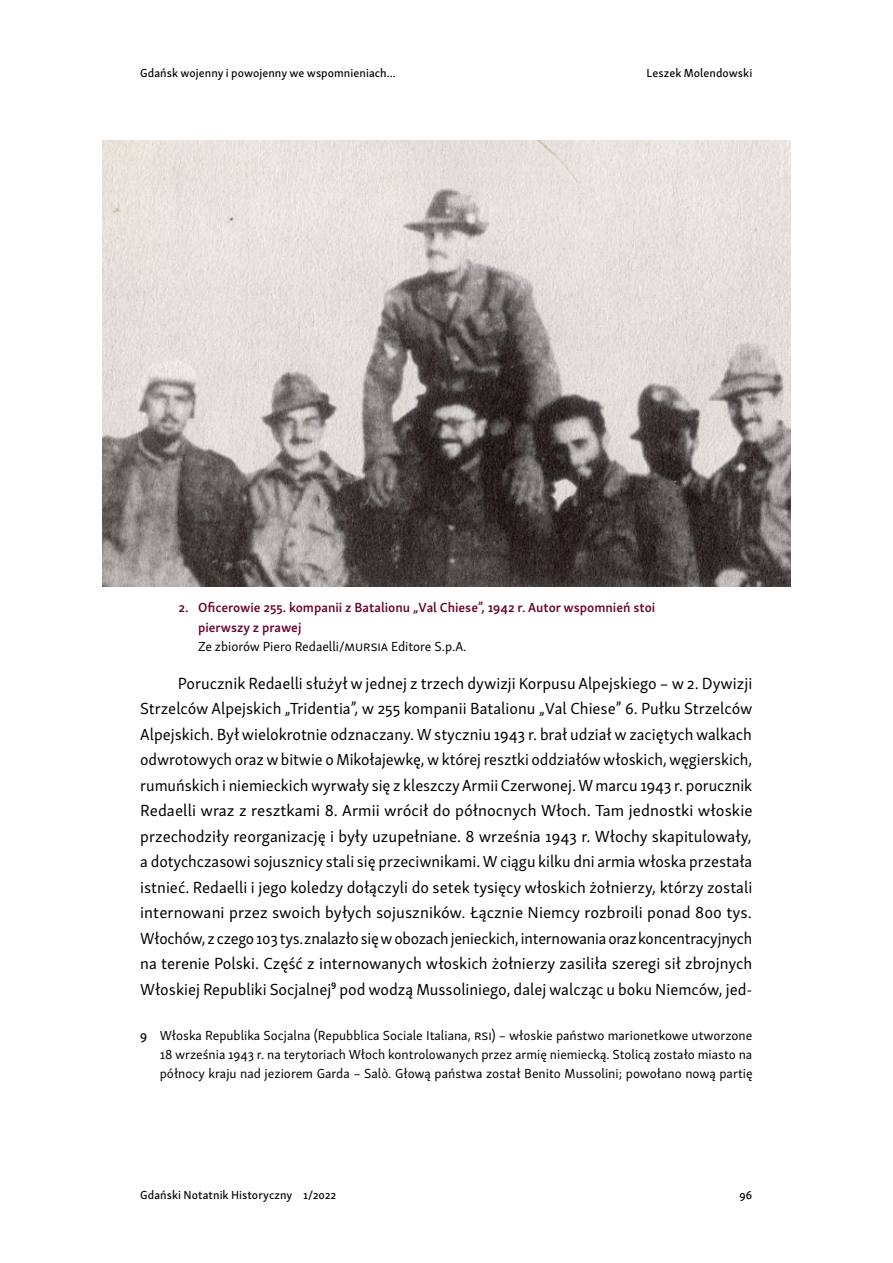
<style>
.page{position:relative;width:893px;height:1263px;background:#fff}
.page>*{position:absolute;margin:0;border:0;box-sizing:border-box;transform-origin:0 0}
.t1{font:16.5px/25.5px "Skolar Sans Latn";color:#000;text-align:justify}
.t2{font:13.5px/18.8px "Skolar Sans Latn";color:#000;text-align:justify}
.t3{font:600 13.5px/19.5px "Skolar Sans Latn";color:#6a002d}
.t4{font:12px "Skolar Sans Latn Me";letter-spacing:.005em;color:#000}
.s1{font-family:"Skolar Sans Latn Me"}
</style>
<div class="page">
<img style="left:102px;top:140px;width:689px;height:446px">
<p class="t4" style="left:140px;top:63px;width:257px">Gdańsk wojenny i powojenny we wspomnieniach...</p>
<p class="t4" style="left:647px;top:63px;width:107px">Leszek Molendowski</p>
<p class="t3" style="left:198px;top:596px;width:459px;text-indent:-19px">2. Oficerowie 255. kompanii z Batalionu „Val Chiese”, 1942 r. Autor wspomnień stoi pierwszy z prawej</p>
<p class="t2" style="left:198px;top:636px;width:270px">Ze zbiorów Piero Redaelli/MURSIA Editore S.p.A.</p>
<p class="t1" style="left:140px;top:669px;width:614px;text-indent:38px">Porucznik Redaelli służył w jednej z trzech dywizji Korpusu Alpejskiego – w 2. Dywizji Strzelców Alpejskich „Tridentia”, w 255 kompanii Batalionu „Val Chiese” 6. Pułku Strzelców Alpejskich. Był wielokrotnie odznaczany. W styczniu 1943 r. brał udział w zaciętych walkach odwrotowych oraz w bitwie o Mikołajewkę, w której resztki oddziałów włoskich, węgierskich, rumuńskich i niemieckich wyrwały się z kleszczy Armii Czerwonej. W marcu 1943 r. porucznik Redaelli wraz z resztkami 8. Armii wrócił do północnych Włoch. Tam jednostki włoskie przechodziły reorganizację i były uzupełniane. 8 września 1943 r. Włochy skapitulowały, a dotychczasowi sojusznicy stali się przeciwnikami. W ciągu kilku dni armia włoska przestała istnieć. Redaelli i jego koledzy dołączyli do setek tysięcy włoskich żołnierzy, którzy zostali internowani przez swoich byłych sojuszników. Łącznie Niemcy rozbroili ponad 800 tys.<br>Włochów, z czego 103 tys. znalazło się w obozach jenieckich, internowania oraz koncentracyjnych na terenie Polski. Część z internowanych włoskich żołnierzy zasiliła szeregi sił zbrojnych Włoskiej Republiki Socjalnej<sup>9</sup> pod wodzą Mussoliniego, dalej walcząc u boku Niemców, jed-</p>
<p class="t2" style="left:160px;top:1025px;width:594px;text-indent:-19px"><span class="s1">9</span> Włoska Republika Socjalna (Repubblica Sociale Italiana, RSI) – włoskie państwo marionetkowe utworzone 18 września 1943 r. na terytoriach Włoch kontrolowanych przez armię niemiecką. Stolicą zostało miasto na północy kraju nad jeziorem Garda – Salò. Głową państwa został Benito Mussolini; powołano nową partię</p>
<p class="t4" style="left:140px;top:1185px;width:198px">Gdański Notatnik Historyczny 1/2022</p>
<p class="t4" style="left:739px;top:1185px;width:14px">96</p>
</div>
